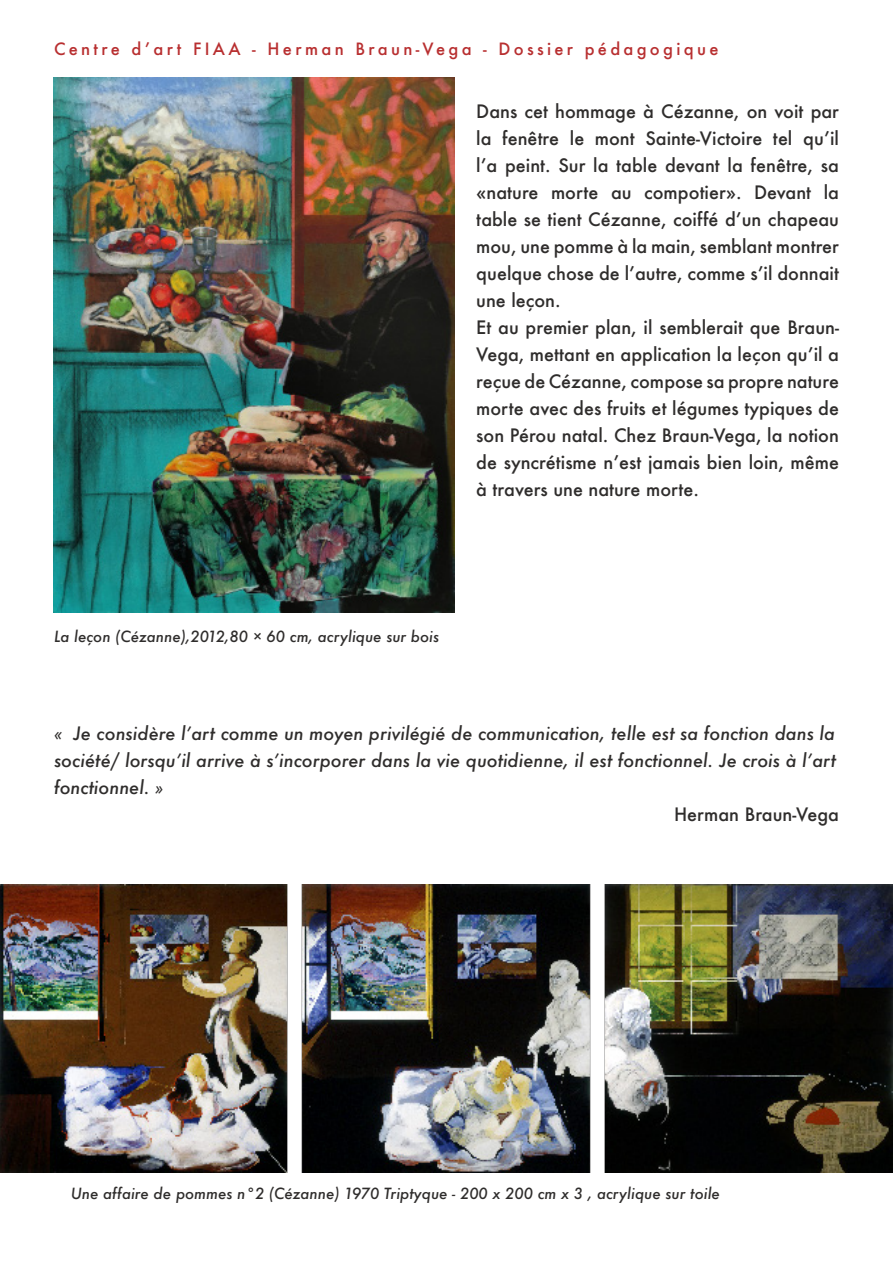
<style>
.page{position:relative;width:893px;height:1263px;background:#fff}
.page>*{position:absolute;margin:0;border:0;box-sizing:border-box;transform-origin:0 0}
.t1{font:500 18px/27px "Futura";color:#2f2d2c}
.t2{font:italic 500 18px/27px "Futura";color:#2f2d2c;text-align:justify}
.t3{font:500 16.5px "Futura";letter-spacing:.2em;color:#b82f30}
.t4{font:italic 500 15px "Futura";color:#2f2d2c}
</style>
<div class="page">
<img style="left:54px;top:78px;width:401px;height:534px">
<img style="left:0;top:884px;width:893px;height:288px">
<p class="t3" style="left:54px;top:37px;width:666px">Centre d’art FIAA - Herman Braun-Vega - Dossier pédagogique</p>
<p class="t1" style="left:476px;top:98px;width:364px">Dans cet hommage à Cézanne, on voit par la fenêtre le mont Sainte-Victoire tel qu’il l’a peint. Sur la table devant la fenêtre, sa «nature morte au compotier». Devant la table se tient Cézanne, coiffé d’un chapeau mou, une pomme à la main, semblant montrer quelque chose de l’autre, comme s’il donnait une leçon.<br>Et au premier plan, il semblerait que Braun-Vega, mettant en application la leçon qu’il a reçue de Cézanne, compose sa propre nature morte avec des fruits et légumes typiques de son Pérou natal. Chez Braun-Vega, la notion de syncrétisme n’est jamais bien loin, même à travers une nature morte.</p>
<p class="t4" style="left:54px;top:626px;width:387px">La leçon (Cézanne),2012,80 × 60 cm, acrylique sur bois</p>
<p class="t2" style="left:54px;top:719px;width:783px">« Je considère l’art comme un moyen privilégié de communication, telle est sa fonction dans la société/ lorsqu’il arrive à s’incorporer dans la vie quotidienne, il est fonctionnel. Je crois à l’art fonctionnel. »</p>
<p class="t1" style="left:674px;top:800px;width:166px">Herman Braun-Vega</p>
<p class="t4" style="left:71px;top:1183px;width:651px">Une affaire de pommes n°2 (Cézanne) 1970 Triptyque - 200 x 200 cm x 3 , acrylique sur toile</p>
</div>
